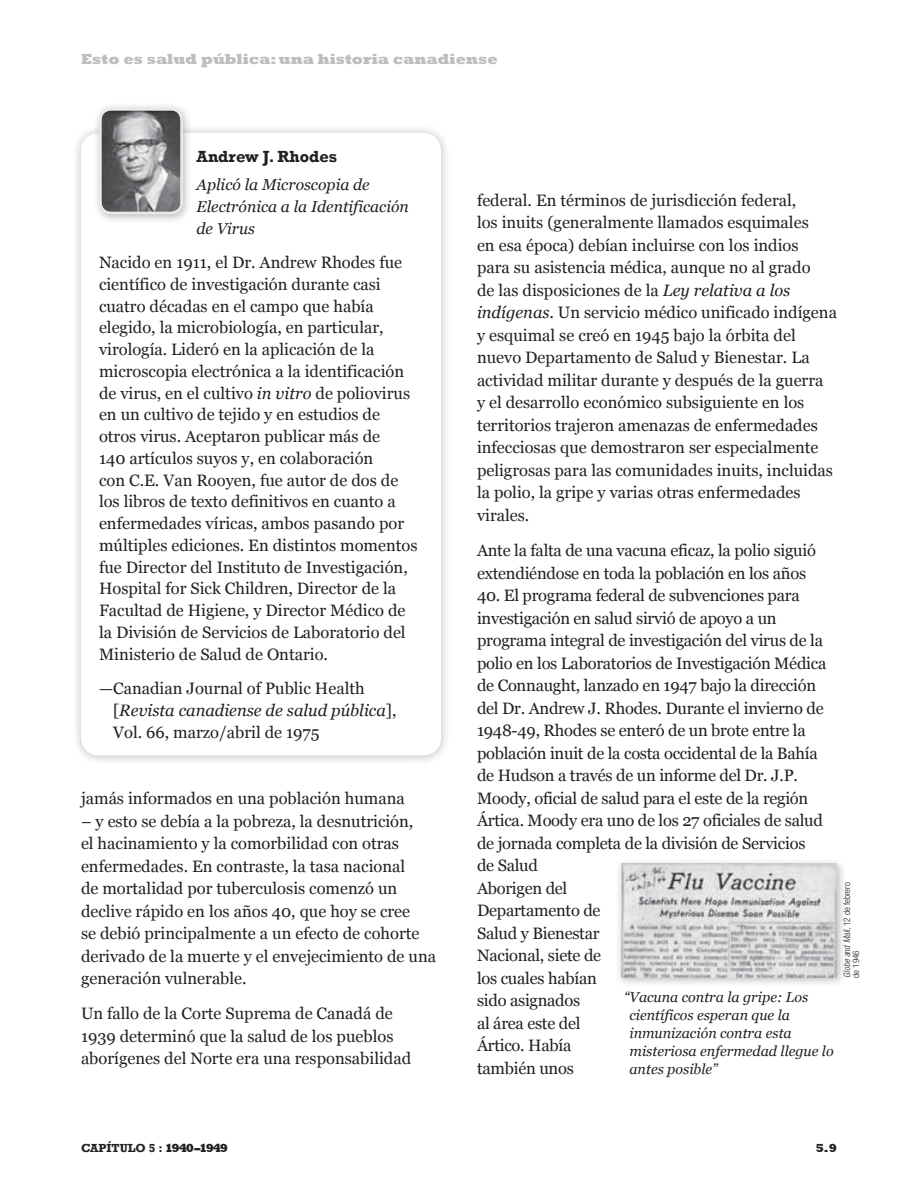
<style>
.page{position:relative;width:918px;height:1188px;background:#fff}
.page>*{position:absolute;margin:0;border:0;box-sizing:border-box;transform-origin:0 0}
.body_37005_printable{font:16.5px/22.5px "Georgia";letter-spacing:-.015em;color:#231f20}
.sidebar_body{font:16.5px/21.8px "Georgia";color:#231f20}
.endnotes{font:16.5px/22.5px "Georgia";color:#231f20}
.profile_sub1_37005{font:700 16.5px "Rockwell";color:#231f20}
.profile_sub2SP_37005{font:italic 15.75px/21.8px "Georgia";color:#231f20}
.t1{font:800 15px "Rockwell";color:#bcbec0}
.caption_37005_printa{font:italic 14.25px/18px "Georgia";color:#231f20}
.t2{font:700 12px "Rockwell";color:#231f20}
.t3{font:800 12px "Rockwell";color:#231f20}
.photo_credit_37005_E{font:300 condensed 9px/9px "Helvetica Neue";color:#231f20}
.s1{font-style:italic}
.s2{font-weight:800}
</style>
<div class="page">
<div style="left:70px;top:122px;width:380px;height:643px;background:#231f20;opacity:.3"></div>
<div style="left:81px;top:133px;width:360px;height:623px;background:#fff;border-radius:18px"></div>
<div style="left:92px;top:101px;width:101px;height:123px;background:#231f20;opacity:.3"></div>
<img style="left:101px;top:110px;width:80px;height:102px">
<div style="left:99px;top:108px;width:84px;height:106px;border:2px solid #e7e8e8;border-radius:11px"></div>
<div style="left:614px;top:857px;width:232px;height:131px;background:#231f20;opacity:.3"></div>
<img style="left:621px;top:864px;width:216px;height:114px">
<p class="t1" style="left:81px;top:51px;width:418px">Esto es salud pública: una historia canadiense</p>
<p class="profile_sub1_37005" style="left:196px;top:147px;width:142px">Andrew J. Rhodes</p>
<p class="profile_sub2SP_37005" style="left:196px;top:174px;width:214px">Aplicó la Microscopia de<br>Electrónica a la Identificación de Virus</p>
<p class="sidebar_body" style="left:99px;top:252px;width:320px">Nacido en 1911, el Dr. Andrew Rhodes fue científico de investigación durante casi cuatro décadas en el campo que había elegido, la microbiología, en particular, virología. Lideró en la aplicación de la microscopia electrónica a la identificación de virus, en el cultivo <span class="s1">in vitro</span> de poliovirus en un cultivo de tejido y en estudios de otros virus. Aceptaron publicar más de<br>140 artículos suyos y, en colaboración<br>con C.E. Van Rooyen, fue autor de dos de los libros de texto definitivos en cuanto a enfermedades víricas, ambos pasando por múltiples ediciones. En distintos momentos fue Director del Instituto de Investigación, Hospital for Sick Children, Director de la Facultad de Higiene, y Director Médico de la División de Servicios de Laboratorio del Ministerio de Salud de Ontario.</p>
<p class="sidebar_body" style="left:113px;top:678px;width:285px;text-indent:-14px">—Canadian Journal of Public Health [<span class="s1">Revista canadiense de salud pública</span>],<br>Vol. 66, marzo/abril de 1975</p>
<p class="endnotes" style="left:81px;top:787px;width:325px">jamás informados en una población humana</p>
<p class="endnotes" style="left:81px;top:810px;width:357px">– y esto se debía a la pobreza, la desnutrición,<br>el hacinamiento y la comorbilidad con otras enfermedades. En contraste, la tasa nacional<br>de mortalidad por tuberculosis comenzó un declive rápido en los años 40, que hoy se cree<br>se debió principalmente a un efecto de cohorte derivado de la muerte y el envejecimiento de una generación vulnerable.</p>
<p class="body_37005_printable" style="left:81px;top:1003px;width:332px">Un fallo de la Corte Suprema de Canadá de<br>1939 determinó que la salud de los pueblos aborígenes del Norte era una responsabilidad</p>
<p class="body_37005_printable" style="left:477px;top:189px;width:361px">federal. En términos de jurisdicción federal,<br>los inuits (generalmente llamados esquimales<br>en esa época) debían incluirse con los indios<br>para su asistencia médica, aunque no al grado<br>de las disposiciones de la <span class="s1">Ley relativa a los indígenas</span>. Un servicio médico unificado indígena y esquimal se creó en 1945 bajo la órbita del nuevo Departamento de Salud y Bienestar. La actividad militar durante y después de la guerra<br>y el desarrollo económico subsiguiente en los territorios trajeron amenazas de enfermedades infecciosas que demostraron ser especialmente peligrosas para las comunidades inuits, incluidas la polio, la gripe y varias otras enfermedades virales.</p>
<p class="body_37005_printable" style="left:477px;top:540px;width:341px">Ante la falta de una vacuna eficaz, la polio siguió extendiéndose en toda la población en los años</p>
<p class="body_37005_printable" style="left:477px;top:585px;width:351px">40. El programa federal de subvenciones para investigación en salud sirvió de apoyo a un programa integral de investigación del virus de la polio en los Laboratorios de Investigación Médica de Connaught, lanzado en 1947 bajo la dirección del Dr. Andrew J. Rhodes. Durante el invierno de<br>1948-49, Rhodes se enteró de un brote entre la población inuit de la costa occidental de la Bahía de Hudson a través de un informe del Dr. J.P.<br>Moody, oficial de salud para el este de la región<br>Ártica. Moody era uno de los 27 oficiales de salud de jornada completa de la división de Servicios de Salud<br>Aborigen del<br>Departamento de<br>Salud y Bienestar<br>Nacional, siete de<br>los cuales habían<br>sido asignados<br>al área este del<br>Ártico. Había<br>también unos</p>
<p class="photo_credit_37005_E" style="left:842px;top:978px;width:97px;rotate:-90deg"><span class="s1">Globe and Mail</span>, 12 de febrero de 1946</p>
<p class="caption_37005_printa" style="left:629px;top:988px;width:206px;text-indent:-5px">“Vacuna contra la gripe: Los científicos esperan que la inmunización contra esta misteriosa enfermedad llegue lo antes posible”</p>
<p class="t2" style="left:81px;top:1141px;width:149px">CAPÍTULO 5 : <span class="s2">1940–1949</span></p>
<p class="t3" style="left:816px;top:1141px;width:23px">5.9</p>
</div>
